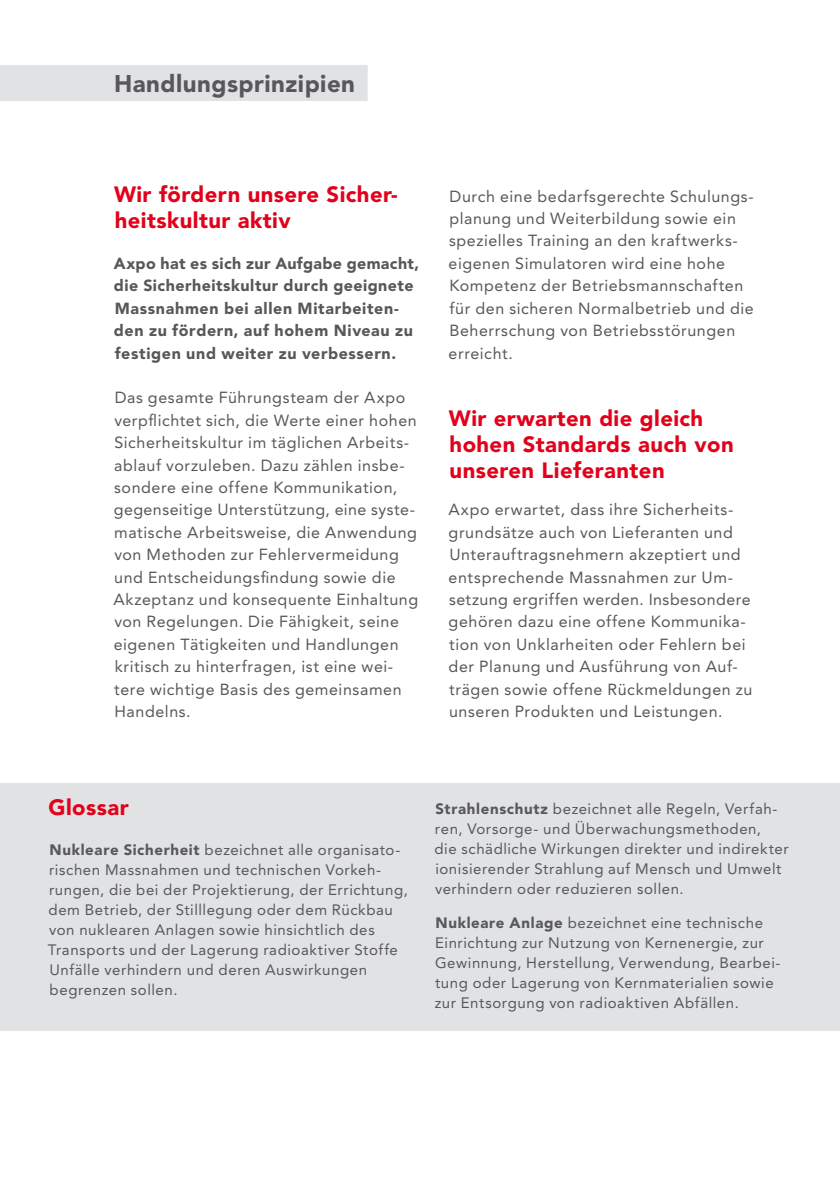
<style>
.page{position:relative;width:840px;height:1191px;background:#fff}
.page>*{position:absolute;margin:0;border:0;box-sizing:border-box;transform-origin:0 0}
.t1{font:900 24px "Avenir";letter-spacing:.02em;color:#58585a}
.t2{font:900 22px/26px "Avenir";letter-spacing:.02em;color:#e2001a}
.t3{font:16px/22.4px "Avenir";letter-spacing:.035em;color:#58585a}
.t4{font:900 16px/22.4px "Avenir";letter-spacing:.035em;color:#58585a}
.t5{font:15px/20px "Avenir";letter-spacing:.04em;color:#58585a}
.s1{font-weight:900}
</style>
<div class="page">
<div style="left:0;top:65px;width:367px;height:36px;background:#e1e2e3"></div>
<div style="left:0;top:783px;width:839px;height:247px;background:#e1e2e3"></div>
<h1 class="t1" style="left:114px;top:69px;width:242px">Handlungsprinzipien</h1>
<h2 class="t2" style="left:114px;top:181px;width:285px">Wir fördern unsere Sicher&shy;heitskultur aktiv</h2>
<p class="t4" style="left:114px;top:252px;width:307px">Axpo hat es sich zur Aufgabe gemacht, die Sicherheitskultur durch geeignete Massnahmen bei allen Mitarbeiten&shy;den zu fördern, auf hohem Niveau zu festigen und weiter zu verbessern.</p>
<p class="t3" style="left:113px;top:386px;width:306px">Das gesamte Führungsteam der Axpo verpflichtet sich, die Werte einer hohen Sicherheitskultur im täglichen Arbeits&shy;ablauf vorzuleben. Dazu zählen insbe&shy;sondere eine offene Kommunikation, gegenseitige Unterstützung, eine syste&shy;matische Arbeitsweise, die Anwendung von Methoden zur Fehlervermeidung und Entscheidungsfindung sowie die Akzeptanz und konsequente Einhaltung von Regelungen. Die Fähigkeit, seine eigenen Tätigkeiten und Handlungen kritisch zu hinterfragen, ist eine wei&shy;tere wichtige Basis des gemeinsamen Handelns.</p>
<p class="t3" style="left:448px;top:185px;width:306px">Durch eine bedarfsgerechte Schulungs&shy;planung und Weiterbildung sowie ein spezielles Training an den kraftwerks&shy;eigenen Simulatoren wird eine hohe Kompetenz der Betriebsmannschaften für den sicheren Normalbetrieb und die Beherrschung von Betriebsstörungen erreicht.</p>
<h2 class="t2" style="left:448px;top:405px;width:286px">Wir erwarten die gleich hohen Standards auch von unseren Lieferanten</h2>
<p class="t3" style="left:448px;top:498px;width:305px">Axpo erwartet, dass ihre Sicherheits&shy;grundsätze auch von Lieferanten und Unterauftragsnehmern akzeptiert und entsprechende Massnahmen zur Um&shy;setzung ergriffen werden. Insbesondere gehören dazu eine offene Kommunika&shy;tion von Unklarheiten oder Fehlern bei der Planung und Ausführung von Auf&shy;trägen sowie offene Rückmeldungen zu unseren Produkten und Leistungen.</p>
<h2 class="t2" style="left:48px;top:794px;width:82px">Glossar</h2>
<p class="t5" style="left:48px;top:840px;width:361px"><span class="s1">Nukleare Sicherheit</span> bezeichnet alle organisato&shy;rischen Massnahmen und technischen Vorkeh&shy;rungen, die bei der Projektierung, der Errichtung, dem Betrieb, der Stilllegung oder dem Rückbau von nuklearen Anlagen sowie hinsichtlich des Transports und der Lagerung radioaktiver Stoffe Unfälle verhindern und deren Auswirkungen begrenzen sollen.</p>
<p class="t5" style="left:434px;top:799px;width:355px"><span class="s1">Strahlenschutz</span> bezeichnet alle Regeln, Verfah&shy;ren, Vorsorge- und Überwachungsmethoden,<br>die schädliche Wirkungen direkter und indirekter ionisierender Strahlung auf Mensch und Umwelt verhindern oder reduzieren sollen.</p>
<p class="t5" style="left:434px;top:913px;width:347px"><span class="s1">Nukleare Anlage</span> bezeichnet eine technische Einrichtung zur Nutzung von Kernenergie, zur Gewinnung, Herstellung, Verwendung, Bearbei&shy;tung oder Lagerung von Kernmaterialien sowie zur Entsorgung von radioaktiven Abfällen.</p>
</div>
